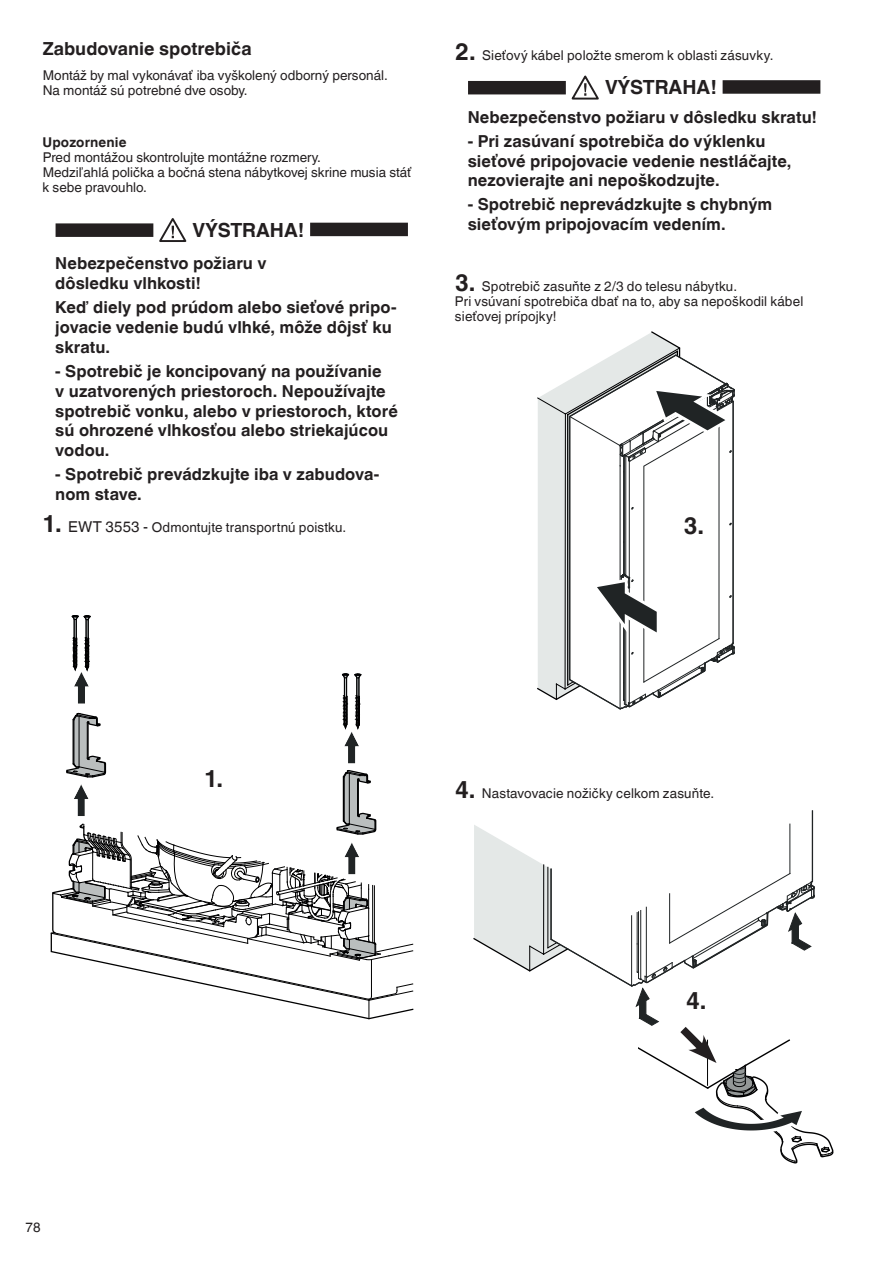
<style>
.page{position:relative;width:893px;height:1263px;background:#fff}
.page>*{position:absolute;margin:0;border:0;box-sizing:border-box;transform-origin:0 0}
.t1{font:700 24px "Helvetica Linotype";color:#231f20}
.t2{font:700 19.5px "Helvetica Linotype";color:#231f20}
.t3{font:700 18px "Helvetica Linotype";color:#231f20}
.t4{font:700 16.5px/19.8px "Helvetica Linotype";letter-spacing:.005em;color:#231f20}
.t5{font:13.5px/15px "Helvetica Linotype";color:#231f20}
.t6{font:700 13.5px "Helvetica Linotype";letter-spacing:.01em;color:#231f20}
.s1{font-weight:700;font-size:24px}
.s2{font-size:15px}
</style>
<div class="page">
<svg style="left:537px;top:331px;width:198px;height:379px"></svg>
<hr style="left:812px;top:811px;width:1px;height:69px;background:#202425">
<svg style="left:473px;top:824px;width:360px;height:339px"></svg>
<div style="left:468px;top:81px;width:98px;height:13px;background:#231f20"></div>
<svg style="left:571px;top:75px;width:28px;height:25px"></svg>
<div style="left:723px;top:80px;width:97px;height:14px;background:#231f20"></div>
<div style="left:56px;top:223px;width:97px;height:14px;background:#231f20"></div>
<svg style="left:159px;top:218px;width:28px;height:24px"></svg>
<div style="left:310px;top:223px;width:98px;height:13px;background:#231f20"></div>
<svg style="left:50px;top:615px;width:364px;height:404px"></svg>
<p class="t3" style="left:43px;top:39px;width:210px">Zabudovanie spotrebiča</p>
<p class="t5" style="left:455px;top:48px;width:320px"><span class="s1">2.</span> Sieťový kábel položte smerom k oblasti zásuvky.</p>
<p class="t5" style="left:43px;top:68px;width:347px">Montáž by mal vykonávať iba vyškolený odborný personál.<br>Na montáž sú potrebné dve osoby.</p>
<p class="t2" style="left:605px;top:76px;width:113px">VÝSTRAHA!</p>
<p class="t4" style="left:468px;top:107px;width:351px">Nebezpečenstvo požiaru v dôsledku skratu!</p>
<p class="t4" style="left:468px;top:131px;width:325px">- Pri zasúvaní spotrebiča do výklenku sieťové pripojovacie vedenie nestláčajte, nezovierajte ani nepoškodzujte.</p>
<p class="t4" style="left:468px;top:195px;width:306px">- Spotrebič neprevádzkujte s chybným sieťovým pripojovacím vedením.</p>
<p class="t6" style="left:43px;top:134px;width:85px">Upozornenie</p>
<p class="t5" style="left:43px;top:150px;width:371px">Pred montážou skontrolujte montážne rozmery.<br>Medziľahlá polička a bočná stena nábytkovej skrine musia stáť k sebe pravouhlo.</p>
<p class="t2" style="left:193px;top:219px;width:113px">VÝSTRAHA!</p>
<p class="t4" style="left:55px;top:254px;width:213px">Nebezpečenstvo požiaru v dôsledku vlhkosti!</p>
<p class="t4" style="left:55px;top:298px;width:343px">Keď diely pod prúdom alebo sieťové pripo&shy;jovacie vedenie budú vlhké, môže dôjsť ku skratu.</p>
<p class="t4" style="left:55px;top:361px;width:344px">- Spotrebič je koncipovaný na používanie<br>v uzatvorených priestoroch. Nepoužívajte spotrebič vonku, alebo v priestoroch, ktoré sú ohrozené vlhkosťou alebo striekajúcou vodou.</p>
<p class="t4" style="left:55px;top:465px;width:326px">- Spotrebič prevádzkujte iba v zabudova&shy;nom stave.</p>
<p class="t5" style="left:455px;top:279px;width:350px"><span class="s1">3.</span> Spotrebič zasuňte z 2/3 do telesu nábytku.<br>Pri vsúvaní spotrebiča dbať na to, aby sa nepoškodil kábel sieťovej prípojky!</p>
<p class="t5" style="left:43px;top:520px;width:305px"><span class="s1">1.</span> <span class="s2">EWT 3553 -</span> Odmontujte transportnú poistku.</p>
<h1 class="t1" style="left:204px;top:764px;width:21px">1.</h1>
<p class="t5" style="left:26px;top:1220px;width:17px">78</p>
<h1 class="t1" style="left:684px;top:511px;width:22px">3.</h1>
<p class="t5" style="left:455px;top:785px;width:261px"><span class="s1">4.</span> Nastavovacie nožičky celkom zasuňte.</p>
<h1 class="t1" style="left:686px;top:987px;width:22px">4.</h1>
</div>
